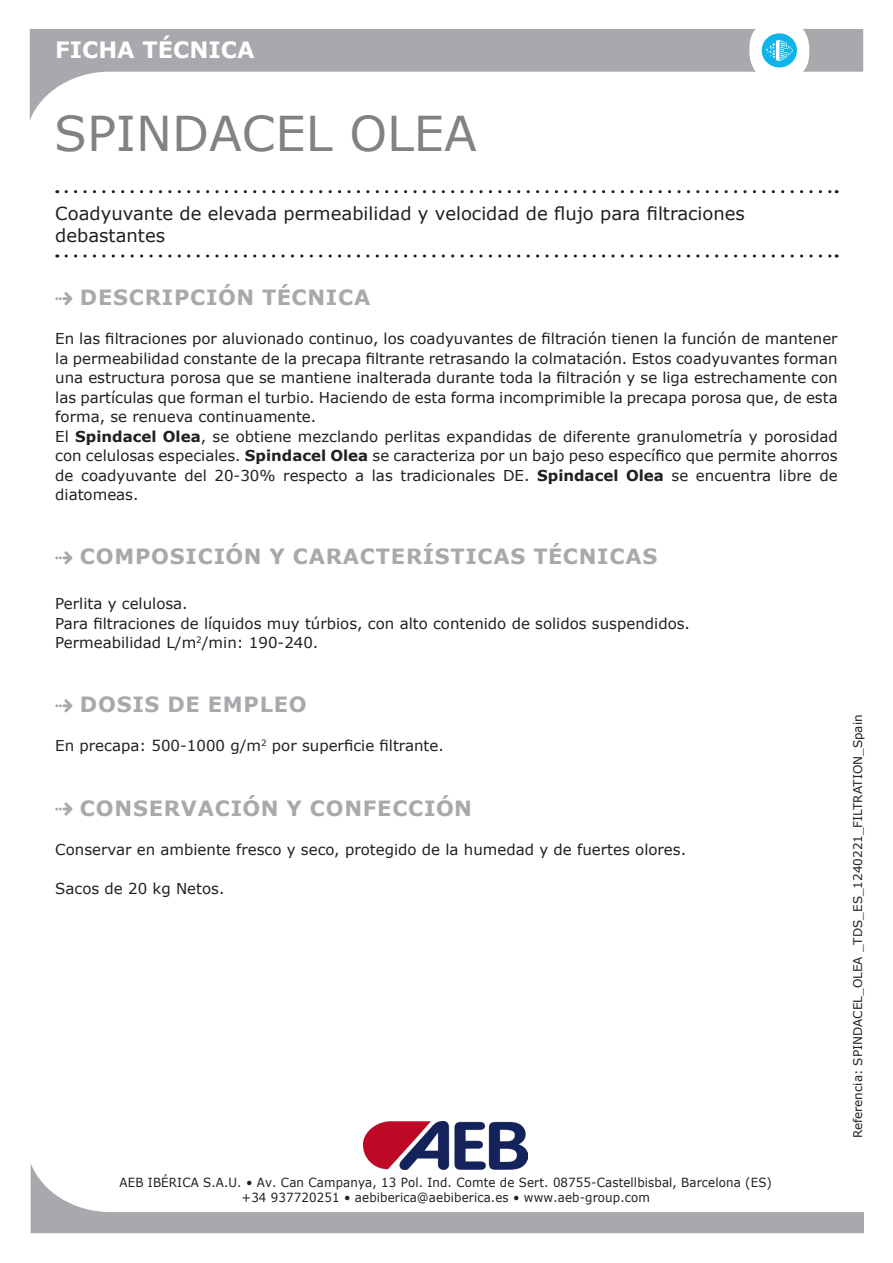
<style>
.page{position:relative;width:893px;height:1263px;background:#fff}
.page>*{position:absolute;margin:0;border:0;box-sizing:border-box;transform-origin:0 0}
.Famiglia{font:48px "Verdana";color:#808285}
.t1{font:700 22.5px "Verdana";color:#fff}
.testo_ok{font:700 21px "Verdana";letter-spacing:.035em;color:#a8a9ad}
.Benefici_prodotto{font:18px/21.6px "Verdana";color:#231f20}
.testo_ok-2{font:15px/19.5px "Verdana";color:#231f20;text-align:justify}
.t2{font:12.6px/15.1px "Verdana";letter-spacing:.01em;color:#231f20;text-align:center;scale:.94 1}
.Reference{font:12px "Verdana";color:#231f20}
.s1{font-weight:700}
</style>
<div class="page">
<svg style="left:66px;top:190px;width:771px;height:3px"></svg>
<svg style="left:66px;top:254px;width:771px;height:4px"></svg>
<img style="left:363px;top:1121px;width:165px;height:42px">
<svg style="left:31px;top:1163px;width:833px;height:70px"></svg>
<svg style="left:30px;top:29px;width:833px;height:91px"></svg>
<div style="left:749px;top:20px;width:60px;height:61px;background:#fff;border-radius:27px"></div>
<div style="left:762px;top:33px;width:35px;height:34px;background:#0fb5e8;border-radius:50%"></div>
<svg style="left:766px;top:40px;width:27px;height:21px"></svg>
<svg style="left:55px;top:292px;width:17px;height:13px"></svg>
<svg style="left:55px;top:551px;width:17px;height:13px"></svg>
<svg style="left:55px;top:699px;width:17px;height:13px"></svg>
<svg style="left:55px;top:802px;width:17px;height:13px"></svg>
<h2 class="t1" style="left:55px;top:34px;width:201px">FICHA TÉCNICA</h2>
<p class="Famiglia" style="left:54px;top:100px;width:424px">SPINDACEL OLEA</p>
<p class="Benefici_prodotto" style="left:55px;top:203px;width:691px">Coadyuvante de elevada permeabilidad y velocidad de flujo para filtraciones debastantes</p>
<p class="testo_ok" style="left:80px;top:283px;width:292px">DESCRIPCIÓN TÉCNICA</p>
<p class="testo_ok-2" style="left:55px;top:329px;width:784px">En las filtraciones por aluvionado continuo, los coadyuvantes de filtración tienen la función de mantener la permeabilidad constante de la precapa filtrante retrasando la colmatación. Estos coadyuvantes forman una estructura porosa que se mantiene inalterada durante toda la filtración y se liga estrechamente con las partículas que forman el turbio. Haciendo de esta forma incomprimible la precapa porosa que, de esta forma, se renueva continuamente.</p>
<p class="testo_ok-2" style="left:55px;top:426px;width:784px">El <span class="s1">Spindacel Olea</span>, se obtiene mezclando perlitas expandidas de diferente granulometría y porosidad con celulosas especiales. <span class="s1">Spindacel Olea</span> se caracteriza por un bajo peso específico que permite ahorros de coadyuvante del 20-30% respecto a las tradicionales DE. <span class="s1">Spindacel Olea</span> se encuentra libre de diatomeas.</p>
<p class="testo_ok" style="left:80px;top:542px;width:579px">COMPOSICIÓN Y CARACTERÍSTICAS TÉCNICAS</p>
<p class="testo_ok-2" style="left:55px;top:594px;width:134px">Perlita y celulosa.</p>
<p class="testo_ok-2" style="left:55px;top:613px;width:636px">Para filtraciones de líquidos muy túrbios, con alto contenido de solidos suspendidos.</p>
<p class="testo_ok-2" style="left:55px;top:633px;width:265px">Permeabilidad L/m<sup>2</sup>/min: 190-240.</p>
<p class="testo_ok" style="left:80px;top:690px;width:228px">DOSIS DE EMPLEO</p>
<p class="testo_ok-2" style="left:55px;top:736px;width:390px">En precapa: 500-1000 g/m<sup>2</sup> por superficie filtrante.</p>
<p class="testo_ok" style="left:80px;top:793px;width:394px">CONSERVACIÓN Y CONFECCIÓN</p>
<p class="testo_ok-2" style="left:55px;top:839px;width:632px">Conservar en ambiente fresco y seco, protegido de la humedad y de fuertes olores.</p>
<p class="testo_ok-2" style="left:55px;top:878px;width:171px">Sacos de 20 kg Netos.</p>
<p class="t2" style="left:120px;top:1175px;width:695px">AEB IBÉRICA S.A.U. • Av. Can Campanya, 13 Pol. Ind. Comte de Sert. 08755-Castellbisbal, Barcelona (ES) +34 937720251 • aebiberica@aebiberica.es • www.aeb-group.com</p>
<p class="Reference" style="left:850px;top:1138px;width:425px;rotate:-90deg">Referencia: SPINDACEL_OLEA _TDS_ES_1240221_FILTRATION_Spain</p>
</div>
